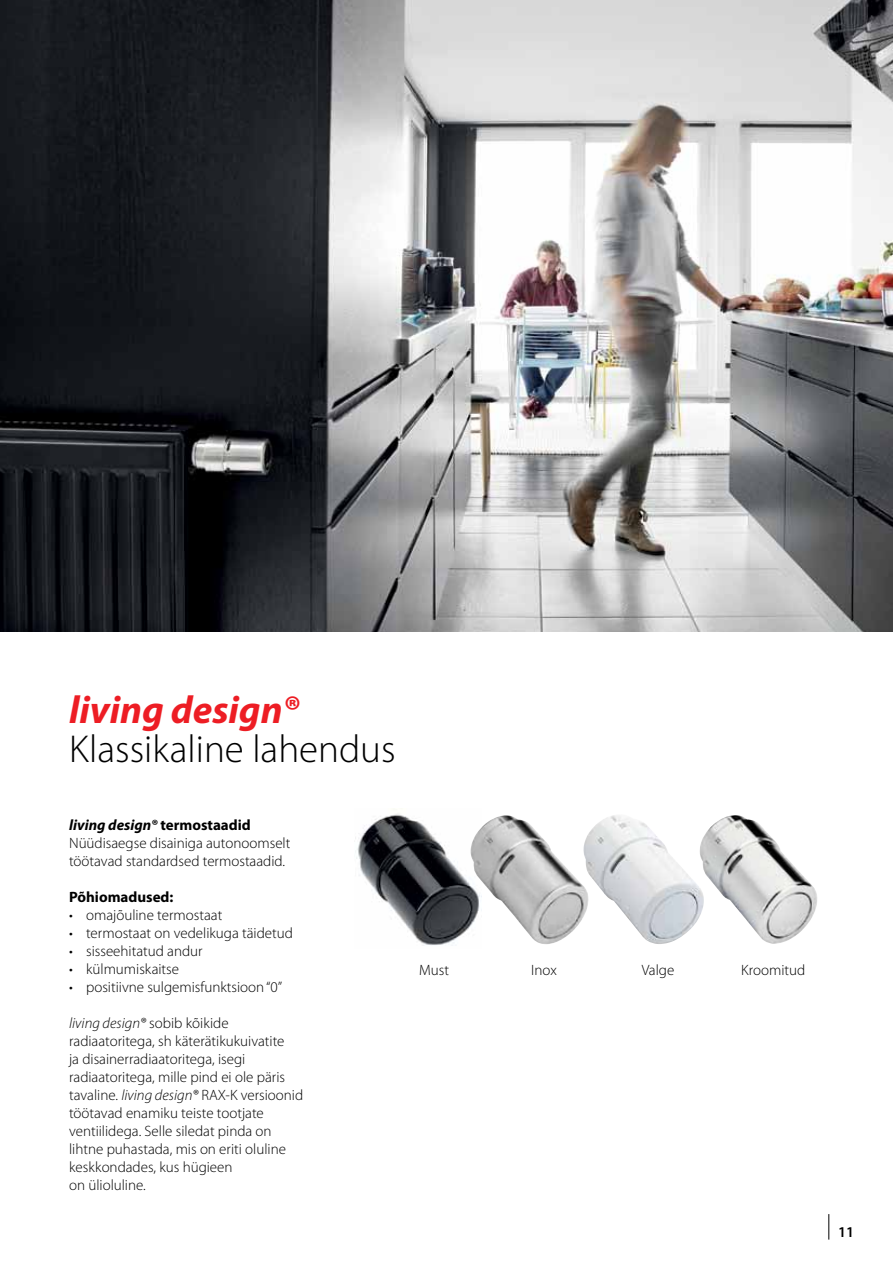
<style>
.page{position:relative;width:893px;height:1263px;background:#fff}
.page>*{position:absolute;margin:0;border:0;box-sizing:border-box;transform-origin:0 0}
.t1{font:300 39px "Myriad Pro";color:#000}
.t2{font:italic 700 39px "Myriad Pro";color:#ed1d24}
.t3{font:300 15px/18px "Myriad Pro";color:#000}
.t4{font:700 15px "Myriad Pro";color:#000}
.t5{font:600 15px "Myriad Pro";color:#000}
.s1{font-weight:700;font-style:italic}
.s2{font-weight:700}
.s3{font-style:italic}
</style>
<div class="page">
<svg style="left:828px;top:1214px;width:1px;height:25px"></svg>
<img style="left:0;top:0;width:893px;height:631px">
<img style="left:590px;top:815px;width:107px;height:129px">
<img style="left:355px;top:813px;width:115px;height:133px">
<img style="left:470px;top:815px;width:120px;height:129px">
<img style="left:697px;top:815px;width:120px;height:129px">
<h1 class="t2" style="left:69px;top:684px;width:231px">living design®</h1>
<h1 class="t1" style="left:69px;top:727px;width:328px">Klassikaline lahendus</h1>
<p class="t3" style="left:69px;top:816px;width:223px"><span class="s1">living design®</span> <span class="s2">termostaadid<br></span>Nüüdisaegse disainiga autonoomselt töötavad standardsed termostaadid.</p>
<p class="t4" style="left:69px;top:887px;width:106px">Põhiomadused:</p>
<p class="t3" style="left:69px;top:906px;width:155px">• omajõuline termostaat</p>
<p class="t3" style="left:69px;top:924px;width:225px">• termostaat on vedelikuga täidetud</p>
<p class="t3" style="left:69px;top:942px;width:135px">• sisseehitatud andur</p>
<p class="t3" style="left:69px;top:960px;width:112px">• külmumiskaitse</p>
<p class="t3" style="left:69px;top:978px;width:215px">• positiivne sulgemisfunktsioon “0”</p>
<p class="t3" style="left:69px;top:1014px;width:236px"><span class="s3">living design®</span> sobib kõikide radiaatoritega, sh käterätikukuivatite<br>ja disainerradiaatoritega, isegi radiaatoritega, mille pind ei ole päris tavaline. <span class="s3">living design®</span> RAX-K versioonid töötavad enamiku teiste tootjate ventiilidega. Selle siledat pinda on lihtne puhastada, mis on eriti oluline keskkondades, kus hügieen<br>on ülioluline.</p>
<p class="t3" style="left:419px;top:961px;width:31px">Must</p>
<p class="t3" style="left:531px;top:961px;width:27px">Inox</p>
<p class="t3" style="left:642px;top:961px;width:34px">Valge</p>
<p class="t3" style="left:741px;top:961px;width:66px">Kroomitud</p>
<p class="t5" style="left:838px;top:1223px;width:18px">11</p>
</div>
